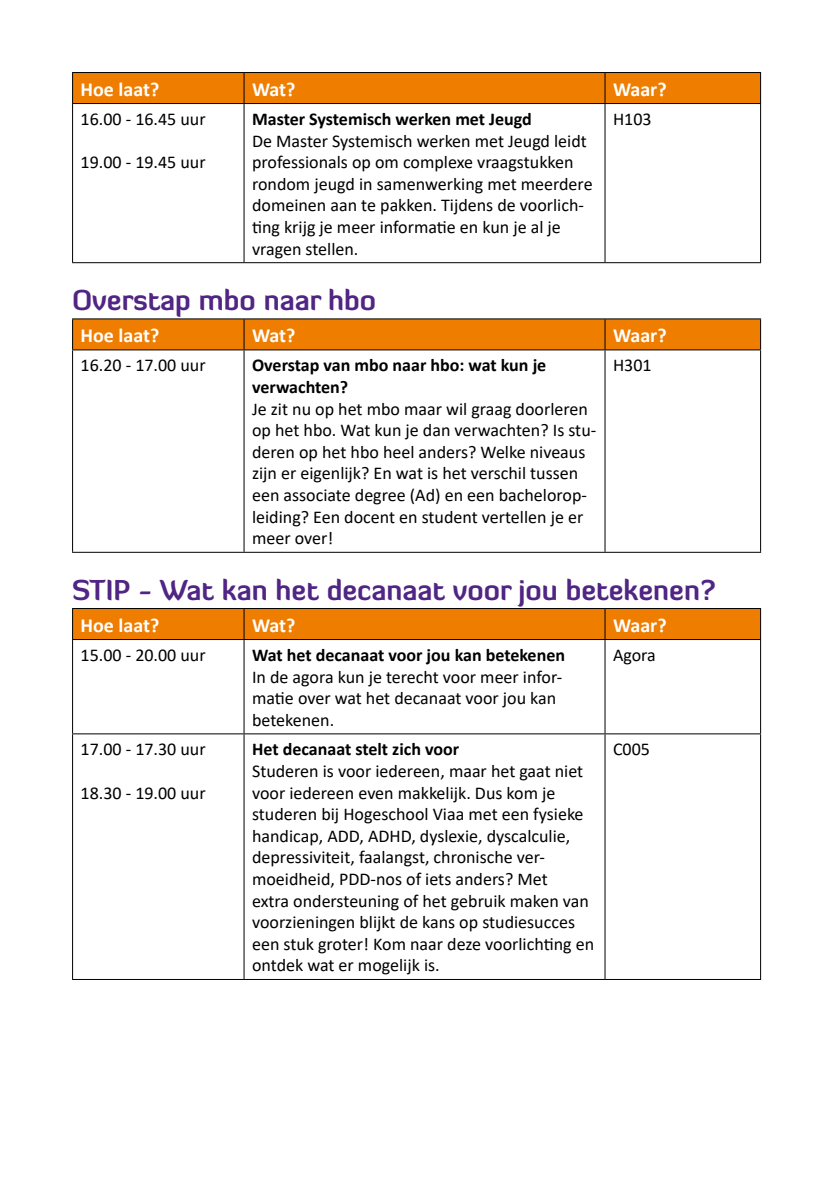
<style>
.page{position:relative;width:840px;height:1191px;background:#fff}
.page>*{position:absolute;margin:0;border:0;box-sizing:border-box;transform-origin:0 0}
.t1{font:700 28px "Diavlo";color:#502583}
.t2{font:700 20px "Calibri";color:#fff}
.t3{font:18px/21.6px "Calibri";color:#000}
.t4{font:700 18px/21.6px "Calibri";color:#000}
</style>
<div class="page">
<div style="left:73px;top:73px;width:686px;height:30px;background:#ef7d00"></div>
<hr style="left:72px;top:72px;width:172px;height:1px;background:#000">
<hr style="left:72px;top:73px;width:1px;height:30px;background:#000">
<hr style="left:244px;top:72px;width:360px;height:1px;background:#000">
<hr style="left:243px;top:73px;width:1px;height:30px;background:#000">
<hr style="left:604px;top:72px;width:156px;height:1px;background:#000">
<hr style="left:604px;top:73px;width:1px;height:30px;background:#000">
<hr style="left:759px;top:73px;width:1px;height:30px;background:#000">
<hr style="left:72px;top:103px;width:172px;height:1px;background:#000">
<hr style="left:72px;top:104px;width:1px;height:158px;background:#000">
<hr style="left:244px;top:103px;width:360px;height:1px;background:#000">
<hr style="left:243px;top:104px;width:1px;height:158px;background:#000">
<hr style="left:604px;top:103px;width:156px;height:1px;background:#000">
<hr style="left:604px;top:104px;width:1px;height:158px;background:#000">
<hr style="left:759px;top:104px;width:1px;height:158px;background:#000">
<hr style="left:72px;top:262px;width:172px;height:1px;background:#000">
<hr style="left:244px;top:262px;width:360px;height:1px;background:#000">
<hr style="left:604px;top:262px;width:156px;height:1px;background:#000">
<div style="left:73px;top:319px;width:686px;height:30px;background:#ef7d00"></div>
<hr style="left:72px;top:318px;width:172px;height:1px;background:#000">
<hr style="left:72px;top:319px;width:1px;height:30px;background:#000">
<hr style="left:244px;top:318px;width:360px;height:1px;background:#000">
<hr style="left:243px;top:319px;width:1px;height:30px;background:#000">
<hr style="left:604px;top:318px;width:156px;height:1px;background:#000">
<hr style="left:604px;top:319px;width:1px;height:30px;background:#000">
<hr style="left:759px;top:319px;width:1px;height:30px;background:#000">
<hr style="left:72px;top:349px;width:172px;height:1px;background:#000">
<hr style="left:72px;top:350px;width:1px;height:202px;background:#000">
<hr style="left:244px;top:349px;width:360px;height:1px;background:#000">
<hr style="left:243px;top:350px;width:1px;height:202px;background:#000">
<hr style="left:604px;top:349px;width:156px;height:1px;background:#000">
<hr style="left:604px;top:350px;width:1px;height:202px;background:#000">
<hr style="left:759px;top:350px;width:1px;height:202px;background:#000">
<hr style="left:72px;top:552px;width:172px;height:1px;background:#000">
<hr style="left:244px;top:552px;width:360px;height:1px;background:#000">
<hr style="left:604px;top:552px;width:156px;height:1px;background:#000">
<div style="left:73px;top:609px;width:686px;height:30px;background:#ef7d00"></div>
<hr style="left:72px;top:608px;width:172px;height:1px;background:#000">
<hr style="left:72px;top:609px;width:1px;height:30px;background:#000">
<hr style="left:244px;top:608px;width:360px;height:1px;background:#000">
<hr style="left:243px;top:609px;width:1px;height:30px;background:#000">
<hr style="left:604px;top:608px;width:156px;height:1px;background:#000">
<hr style="left:604px;top:609px;width:1px;height:30px;background:#000">
<hr style="left:759px;top:609px;width:1px;height:30px;background:#000">
<hr style="left:72px;top:639px;width:172px;height:1px;background:#000">
<hr style="left:72px;top:640px;width:1px;height:93px;background:#000">
<hr style="left:244px;top:639px;width:360px;height:1px;background:#000">
<hr style="left:243px;top:640px;width:1px;height:93px;background:#000">
<hr style="left:604px;top:639px;width:156px;height:1px;background:#000">
<hr style="left:604px;top:640px;width:1px;height:93px;background:#000">
<hr style="left:759px;top:640px;width:1px;height:93px;background:#000">
<hr style="left:72px;top:733px;width:172px;height:1px;background:#000">
<hr style="left:72px;top:734px;width:1px;height:245px;background:#000">
<hr style="left:244px;top:733px;width:360px;height:1px;background:#000">
<hr style="left:243px;top:734px;width:1px;height:245px;background:#000">
<hr style="left:604px;top:733px;width:156px;height:1px;background:#000">
<hr style="left:604px;top:734px;width:1px;height:245px;background:#000">
<hr style="left:759px;top:734px;width:1px;height:245px;background:#000">
<hr style="left:72px;top:979px;width:172px;height:1px;background:#000">
<hr style="left:244px;top:979px;width:360px;height:1px;background:#000">
<hr style="left:604px;top:979px;width:156px;height:1px;background:#000">
<p class="t2" style="left:80px;top:75px;width:80px">Hoe laat?</p>
<p class="t2" style="left:252px;top:75px;width:45px">Wat?</p>
<p class="t2" style="left:612px;top:75px;width:55px">Waar?</p>
<p class="t3" style="left:80px;top:108px;width:126px">16.00 - 16.45 uur</p>
<p class="t3" style="left:80px;top:151px;width:126px">19.00 - 19.45 uur</p>
<p class="t4" style="left:252px;top:108px;width:281px">Master Systemisch werken met Jeugd</p>
<p class="t3" style="left:252px;top:129px;width:342px">De Master Systemisch werken met Jeugd leidt professionals op om complexe vraagstukken rondom jeugd in samenwerking met meerdere domeinen aan te pakken. Tijdens de voorlich&shy;ting krijg je meer informatie en kun je al je vragen stellen.</p>
<p class="t3" style="left:612px;top:108px;width:40px">H103</p>
<h1 class="t1" style="left:72px;top:282px;width:305px">Overstap mbo naar hbo</h1>
<p class="t2" style="left:80px;top:321px;width:80px">Hoe laat?</p>
<p class="t2" style="left:252px;top:321px;width:45px">Wat?</p>
<p class="t2" style="left:612px;top:321px;width:55px">Waar?</p>
<p class="t3" style="left:80px;top:354px;width:126px">16.20 - 17.00 uur</p>
<p class="t4" style="left:252px;top:354px;width:295px">Overstap van mbo naar hbo: wat kun je verwachten?</p>
<p class="t3" style="left:252px;top:397px;width:345px">Je zit nu op het mbo maar wil graag doorleren op het hbo. Wat kun je dan verwachten? Is stu&shy;deren op het hbo heel anders? Welke niveaus zijn er eigenlijk? En wat is het verschil tussen een associate degree (Ad) en een bachelorop&shy;leiding? Een docent en student vertellen je er meer over!</p>
<p class="t3" style="left:612px;top:354px;width:40px">H301</p>
<h1 class="t1" style="left:72px;top:572px;width:644px">STIP - Wat kan het decanaat voor jou betekenen?</h1>
<p class="t2" style="left:80px;top:611px;width:80px">Hoe laat?</p>
<p class="t2" style="left:252px;top:611px;width:45px">Wat?</p>
<p class="t2" style="left:612px;top:611px;width:55px">Waar?</p>
<p class="t3" style="left:80px;top:644px;width:126px">15.00 - 20.00 uur</p>
<p class="t4" style="left:252px;top:644px;width:314px">Wat het decanaat voor jou kan betekenen</p>
<p class="t3" style="left:252px;top:665px;width:311px">In de agora kun je terecht voor meer infor&shy;matie over wat het decanaat voor jou kan betekenen.</p>
<p class="t3" style="left:612px;top:644px;width:44px">Agora</p>
<p class="t3" style="left:80px;top:738px;width:126px">17.00 - 17.30 uur</p>
<p class="t3" style="left:80px;top:781px;width:126px">18.30 - 19.00 uur</p>
<p class="t4" style="left:252px;top:738px;width:208px">Het decanaat stelt zich voor</p>
<p class="t3" style="left:252px;top:759px;width:343px">Studeren is voor iedereen, maar het gaat niet voor iedereen even makkelijk. Dus kom je studeren bij Hogeschool Viaa met een fysieke handicap, ADD, ADHD, dyslexie, dyscalculie, depressiviteit, faalangst, chronische ver&shy;moeidheid, PDD-nos of iets anders? Met<br>extra ondersteuning of het gebruik maken van voorzieningen blijkt de kans op studiesucces een stuk groter! Kom naar deze voorlichting en ontdek wat er mogelijk is.</p>
<p class="t3" style="left:612px;top:738px;width:38px">C005</p>
</div>
